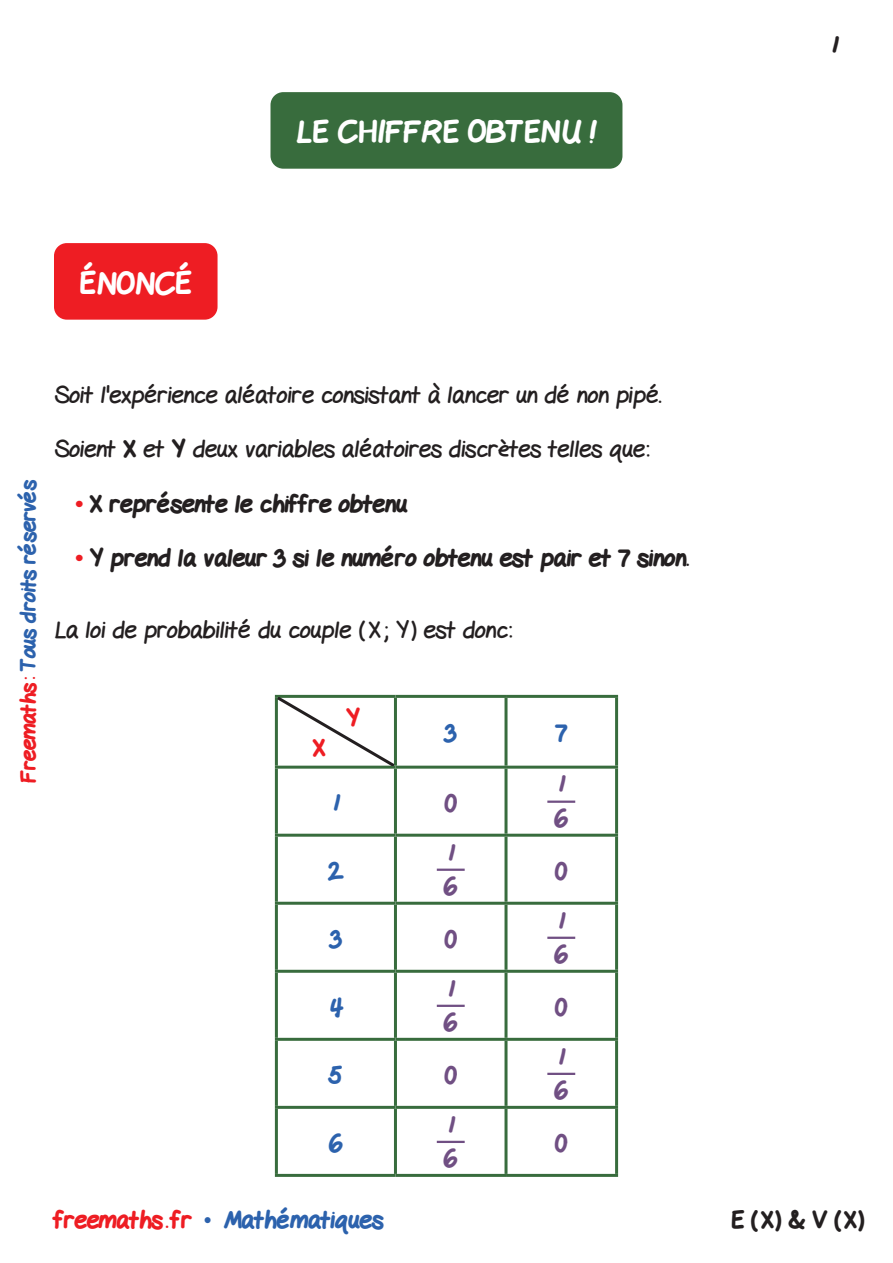
<style>
.page{position:relative;width:893px;height:1263px;background:#fff}
.page>*{position:absolute;margin:0;border:0;box-sizing:border-box;transform-origin:0 0}
.t1{font:800 30px "Gel Pen";color:#fff}
.Texte-Enoncé{font:24px "Gel Pen";color:#231f20}
.Texte-Enoncé-2{font:800 24px "Gel Pen";color:#231f20}
.Texte-Times-NR{font:800 24px "Gel Pen";color:#2c62ad}
.Texte-Cor{font:800 24px "Gel Pen";color:#704f83}
.Texte-corr{font:800 24px "Gel Pen";color:#704f83}
.Texte-Enoncé-3{font:800 24px "Gel Pen";color:#ee1d23}
.t2{font:800 21px "Gel Pen";letter-spacing:-.01em;color:#2c62ad}
.s1{color:#ee1d23}
.s2{font-weight:800}
.s3{font-family:"Times New Roman";font-weight:700;color:#ee1d23}
.s4{font-family:"Times New Roman";font-weight:400}
</style>
<div class="page">
<div style="left:54px;top:243px;width:164px;height:77px;background:#ee1d23;border-radius:13px"></div>
<div style="left:270px;top:92px;width:352px;height:77px;background:#386c3d;border-radius:13px"></div>
<hr style="left:275px;top:695px;width:120px;height:3px;background:#386c3d">
<hr style="left:275px;top:698px;width:3px;height:68px;background:#386c3d">
<hr style="left:395px;top:695px;width:111px;height:3px;background:#386c3d">
<hr style="left:394px;top:698px;width:3px;height:68px;background:#386c3d">
<hr style="left:506px;top:695px;width:112px;height:3px;background:#386c3d">
<hr style="left:504px;top:698px;width:3px;height:68px;background:#386c3d">
<hr style="left:615px;top:698px;width:3px;height:68px;background:#386c3d">
<hr style="left:275px;top:766px;width:120px;height:3px;background:#386c3d">
<hr style="left:275px;top:769px;width:3px;height:65px;background:#386c3d">
<hr style="left:395px;top:766px;width:111px;height:3px;background:#386c3d">
<hr style="left:394px;top:769px;width:3px;height:65px;background:#386c3d">
<hr style="left:506px;top:766px;width:112px;height:3px;background:#386c3d">
<hr style="left:504px;top:769px;width:3px;height:65px;background:#386c3d">
<hr style="left:615px;top:769px;width:3px;height:65px;background:#386c3d">
<hr style="left:275px;top:834px;width:120px;height:3px;background:#386c3d">
<hr style="left:275px;top:837px;width:3px;height:65px;background:#386c3d">
<hr style="left:395px;top:834px;width:111px;height:3px;background:#386c3d">
<hr style="left:394px;top:837px;width:3px;height:65px;background:#386c3d">
<hr style="left:506px;top:834px;width:112px;height:3px;background:#386c3d">
<hr style="left:504px;top:837px;width:3px;height:65px;background:#386c3d">
<hr style="left:615px;top:837px;width:3px;height:65px;background:#386c3d">
<hr style="left:275px;top:902px;width:120px;height:3px;background:#386c3d">
<hr style="left:275px;top:905px;width:3px;height:65px;background:#386c3d">
<hr style="left:395px;top:902px;width:111px;height:3px;background:#386c3d">
<hr style="left:394px;top:905px;width:3px;height:65px;background:#386c3d">
<hr style="left:506px;top:902px;width:112px;height:3px;background:#386c3d">
<hr style="left:504px;top:905px;width:3px;height:65px;background:#386c3d">
<hr style="left:615px;top:905px;width:3px;height:65px;background:#386c3d">
<hr style="left:275px;top:970px;width:120px;height:3px;background:#386c3d">
<hr style="left:275px;top:973px;width:3px;height:65px;background:#386c3d">
<hr style="left:395px;top:970px;width:111px;height:3px;background:#386c3d">
<hr style="left:394px;top:973px;width:3px;height:65px;background:#386c3d">
<hr style="left:506px;top:970px;width:112px;height:3px;background:#386c3d">
<hr style="left:504px;top:973px;width:3px;height:65px;background:#386c3d">
<hr style="left:615px;top:973px;width:3px;height:65px;background:#386c3d">
<hr style="left:275px;top:1038px;width:120px;height:3px;background:#386c3d">
<hr style="left:275px;top:1041px;width:3px;height:65px;background:#386c3d">
<hr style="left:395px;top:1038px;width:111px;height:3px;background:#386c3d">
<hr style="left:394px;top:1041px;width:3px;height:65px;background:#386c3d">
<hr style="left:506px;top:1038px;width:112px;height:3px;background:#386c3d">
<hr style="left:504px;top:1041px;width:3px;height:65px;background:#386c3d">
<hr style="left:615px;top:1041px;width:3px;height:65px;background:#386c3d">
<hr style="left:275px;top:1106px;width:120px;height:3px;background:#386c3d">
<hr style="left:275px;top:1109px;width:3px;height:65px;background:#386c3d">
<hr style="left:395px;top:1106px;width:111px;height:3px;background:#386c3d">
<hr style="left:394px;top:1109px;width:3px;height:65px;background:#386c3d">
<hr style="left:506px;top:1106px;width:112px;height:3px;background:#386c3d">
<hr style="left:504px;top:1109px;width:3px;height:65px;background:#386c3d">
<hr style="left:615px;top:1109px;width:3px;height:65px;background:#386c3d">
<hr style="left:275px;top:1174px;width:120px;height:3px;background:#386c3d">
<hr style="left:395px;top:1174px;width:111px;height:3px;background:#386c3d">
<hr style="left:506px;top:1174px;width:112px;height:3px;background:#386c3d">
<svg style="left:278px;top:698px;width:116px;height:68px"></svg>
<hr style="left:547px;top:800px;width:28px;height:3px;background:#704f83">
<hr style="left:437px;top:868px;width:28px;height:3px;background:#704f83">
<hr style="left:547px;top:937px;width:28px;height:2px;background:#704f83">
<hr style="left:437px;top:1005px;width:28px;height:2px;background:#704f83">
<hr style="left:547px;top:1073px;width:28px;height:2px;background:#704f83">
<hr style="left:437px;top:1141px;width:28px;height:2px;background:#704f83">
<p class="t1" style="left:296px;top:107px;width:302px">LE CHIFFRE OBTENU !</p>
<p class="Texte-Enoncé-2" style="left:830px;top:25px;width:10px">1</p>
<p class="t1" style="left:80px;top:259px;width:114px">ÉNONCÉ</p>
<p class="t2" style="left:11px;top:783px;width:305px;rotate:-90deg"><span class="s1">Freemaths:</span> Tous droits réservés</p>
<p class="Texte-Enoncé" style="left:54px;top:375px;width:609px">Soit l'expérience aléatoire consistant à lancer un dé non pipé.</p>
<p class="Texte-Enoncé" style="left:54px;top:429px;width:597px">Soient <span class="s2">X</span> et <span class="s2">Y</span> deux variables aléatoires discrètes telles que:</p>
<p class="Texte-Enoncé-2" style="left:75px;top:484px;width:333px"><span class="s3">•</span> X représente le chiffre obtenu</p>
<p class="Texte-Enoncé-2" style="left:75px;top:538px;width:615px"><span class="s3">•</span> Y prend la valeur 3 si le numéro obtenu est pair et 7 sinon.</p>
<p class="Texte-Enoncé" style="left:54px;top:610px;width:460px">La loi de probabilité du couple (X; Y) est donc:</p>
<p class="Texte-Enoncé-3" style="left:312px;top:728px;width:15px">X</p>
<p class="Texte-Enoncé-3" style="left:345px;top:698px;width:16px">Y</p>
<p class="Texte-Times-NR" style="left:445px;top:713px;width:13px">3</p>
<p class="Texte-Times-NR" style="left:555px;top:713px;width:14px">7</p>
<p class="Texte-Times-NR" style="left:332px;top:783px;width:10px">1</p>
<p class="Texte-corr" style="left:445px;top:783px;width:14px">0</p>
<p class="Texte-Cor" style="left:557px;top:764px;width:10px">1</p>
<p class="Texte-Cor" style="left:555px;top:797px;width:15px">6</p>
<p class="Texte-Times-NR" style="left:328px;top:851px;width:17px">2</p>
<p class="Texte-Cor" style="left:446px;top:832px;width:10px">1</p>
<p class="Texte-Cor" style="left:444px;top:866px;width:15px">6</p>
<p class="Texte-Times-NR" style="left:330px;top:919px;width:13px">3</p>
<p class="Texte-corr" style="left:445px;top:919px;width:14px">0</p>
<p class="Texte-Times-NR" style="left:328px;top:987px;width:16px">4</p>
<p class="Texte-Cor" style="left:446px;top:969px;width:10px">1</p>
<p class="Texte-Cor" style="left:444px;top:1002px;width:15px">6</p>
<p class="Texte-Times-NR" style="left:330px;top:1055px;width:14px">5</p>
<p class="Texte-corr" style="left:445px;top:1055px;width:14px">0</p>
<p class="Texte-Times-NR" style="left:329px;top:1123px;width:15px">6</p>
<p class="Texte-Cor" style="left:446px;top:1105px;width:10px">1</p>
<p class="Texte-Cor" style="left:444px;top:1138px;width:15px">6</p>
<p class="Texte-corr" style="left:555px;top:851px;width:14px">0</p>
<p class="Texte-Cor" style="left:557px;top:900px;width:10px">1</p>
<p class="Texte-Cor" style="left:555px;top:934px;width:15px">6</p>
<p class="Texte-corr" style="left:555px;top:987px;width:14px">0</p>
<p class="Texte-Cor" style="left:557px;top:1037px;width:10px">1</p>
<p class="Texte-Cor" style="left:555px;top:1070px;width:15px">6</p>
<p class="Texte-corr" style="left:555px;top:1123px;width:14px">0</p>
<p class="Texte-Times-NR" style="left:54px;top:1200px;width:331px"><span class="s1">freemaths . fr</span> <span class="s4">•</span> Mathématiques</p>
<p class="Texte-Enoncé-2" style="left:731px;top:1200px;width:135px">E (X) &amp; V (X)</p>
</div>
